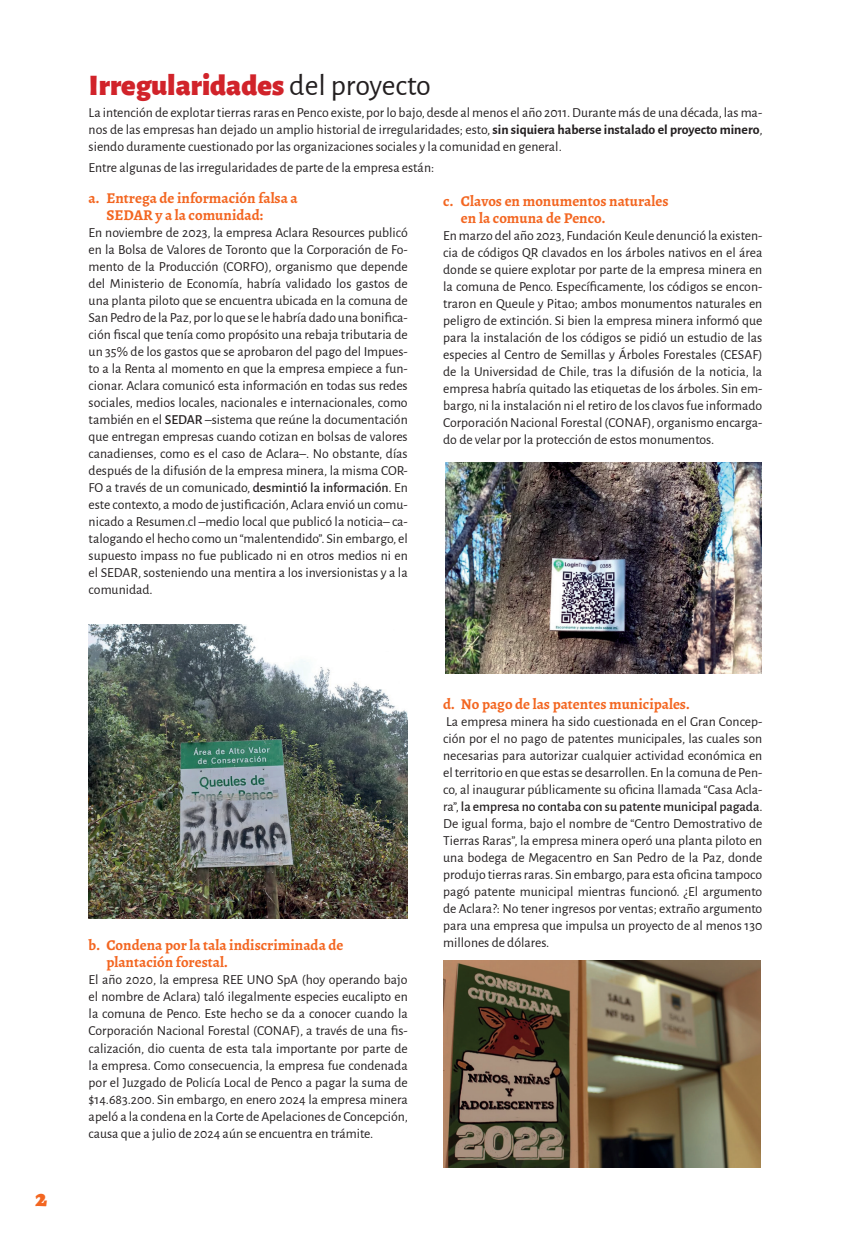
<style>
.page{position:relative;width:851px;height:1241px;background:#fff}
.page>*{position:absolute;margin:0;border:0;box-sizing:border-box;transform-origin:0 0}
.tit{font:900 30px "Alegreya Sans";color:#d1232a}
.t1{font:900 23.75px "Alegreya";color:#f36621}
.letra{font:700 15px/17px "Alegreya";color:#f36621}
.texto{font:13.75px/17px "Alegreya Sans";color:#231f20;text-align:justify}
.s1{font-weight:400;color:#231f20}
.s2{font-weight:700}
.s3{font-weight:500}
</style>
<div class="page">
<img style="left:445px;top:462px;width:315px;height:211px">
<img style="left:89px;top:624px;width:318px;height:294px">
<img style="left:443px;top:960px;width:317px;height:207px">
<p class="tit" style="left:89px;top:61px;width:343px">Irregularidades <span class="s1">del proyecto</span></p>
<p class="texto" style="left:89px;top:104px;width:675px">La intención de explotar tierras raras en Penco existe, por lo bajo, desde al menos el año 2011. Durante más de una década, las ma&shy;nos de las empresas han dejado un amplio historial de irregularidades; esto, <span class="s2">sin siquiera haberse instalado el proyecto minero</span>, siendo duramente cuestionado por las organizaciones sociales y la comunidad en general.</p>
<p class="texto" style="left:89px;top:158px;width:347px">Entre algunas de las irregularidades de parte de la empresa están:</p>
<p class="letra" style="left:106px;top:190px;width:193px;text-indent:-18px">a. Entrega de información falsa a<br>SEDAR y a la comunidad:</p>
<p class="texto" style="left:89px;top:223px;width:320px">En noviembre de 2023, la empresa Aclara Resources publicó en la Bolsa de Valores de Toronto que la Corporación de Fo&shy;mento de la Producción (CORFO), organismo que depende del Ministerio de Economía, habría validado los gastos de una planta piloto que se encuentra ubicada en la comuna de San Pedro de la Paz, por lo que se le habría dado una bonifica&shy;ción fiscal que tenía como propósito una rebaja tributaria de un 35% de los gastos que se aprobaron del pago del Impues&shy;to a la Renta al momento en que la empresa empiece a fun&shy;cionar. Aclara comunicó esta información en todas sus redes sociales, medios locales, nacionales e internacionales, como también en el <span class="s3">SEDAR</span> –sistema que reúne la documentación que entregan empresas cuando cotizan en bolsas de valores canadienses, como es el caso de Aclara–. No obstante, días después de la difusión de la empresa minera, la misma COR-FO a través de un comunicado, <span class="s3">desmintió la información</span>. En este contexto, a modo de justificación, Aclara envió un comu&shy;nicado a Resumen.cl –medio local que publicó la noticia– ca&shy;talogando el hecho como un “malentendido”. Sin embargo, el supuesto impass no fue publicado ni en otros medios ni en el SEDAR, sosteniendo una mentira a los inversionistas y a la comunidad.</p>
<p class="letra" style="left:461px;top:192px;width:209px;text-indent:-18px">c. Clavos en monumentos naturales en la comuna de Penco.</p>
<p class="texto" style="left:443px;top:226px;width:320px">En marzo del año 2023, Fundación Keule denunció la existen&shy;cia de códigos QR clavados en los árboles nativos en el área donde se quiere explotar por parte de la empresa minera en la comuna de Penco. Específicamente, los códigos se encon&shy;traron en Queule y Pitao; ambos monumentos naturales en peligro de extinción. Si bien la empresa minera informó que para la instalación de los códigos se pidió un estudio de las especies al Centro de Semillas y Árboles Forestales (CESAF) de la Universidad de Chile, tras la difusión de la noticia, la empresa habría quitado las etiquetas de los árboles. Sin em&shy;bargo, ni la instalación ni el retiro de los clavos fue informado Corporación Nacional Forestal (CONAF), organismo encarga&shy;do de velar por la protección de estos monumentos.</p>
<p class="t1" style="left:36px;top:1181px;width:13px">2</p>
<p class="letra" style="left:106px;top:936px;width:238px;text-indent:-18px">b. Condena por la tala indiscriminada de plantación forestal.</p>
<p class="texto" style="left:89px;top:970px;width:321px">El año 2020, la empresa REE UNO SpA (hoy operando bajo el nombre de Aclara) taló ilegalmente especies eucalipto en la comuna de Penco. Este hecho se da a conocer cuando la Corporación Nacional Forestal (CONAF), a través de una fis&shy;calización, dio cuenta de esta tala importante por parte de la empresa. Como consecuencia, la empresa fue condenada por el Juzgado de Policía Local de Penco a pagar la suma de $14.683.200. Sin embargo, en enero 2024 la empresa minera apeló a la condena en la Corte de Apelaciones de Concepción, causa que a julio de 2024 aún se encuentra en trámite.</p>
<p class="letra" style="left:443px;top:695px;width:248px">d. No pago de las patentes municipales.</p>
<p class="texto" style="left:443px;top:712px;width:321px">La empresa minera ha sido cuestionada en el Gran Concep&shy;ción por el no pago de patentes municipales, las cuales son necesarias para autorizar cualquier actividad económica en el territorio en que estas se desarrollen. En la comuna de Pen&shy;co, al inaugurar públicamente su oficina llamada “Casa Acla&shy;ra”, <span class="s3">la empresa no contaba con su patente municipal pagada</span>.<br>De igual forma, bajo el nombre de “Centro Demostrativo de Tierras Raras”, la empresa minera operó una planta piloto en una bodega de Megacentro en San Pedro de la Paz, donde produjo tierras raras. Sin embargo, para esta oficina tampoco pagó patente municipal mientras funcionó. ¿El argumento de Aclara?: No tener ingresos por ventas; extraño argumento para una empresa que impulsa un proyecto de al menos 130 millones de dólares.</p>
</div>
